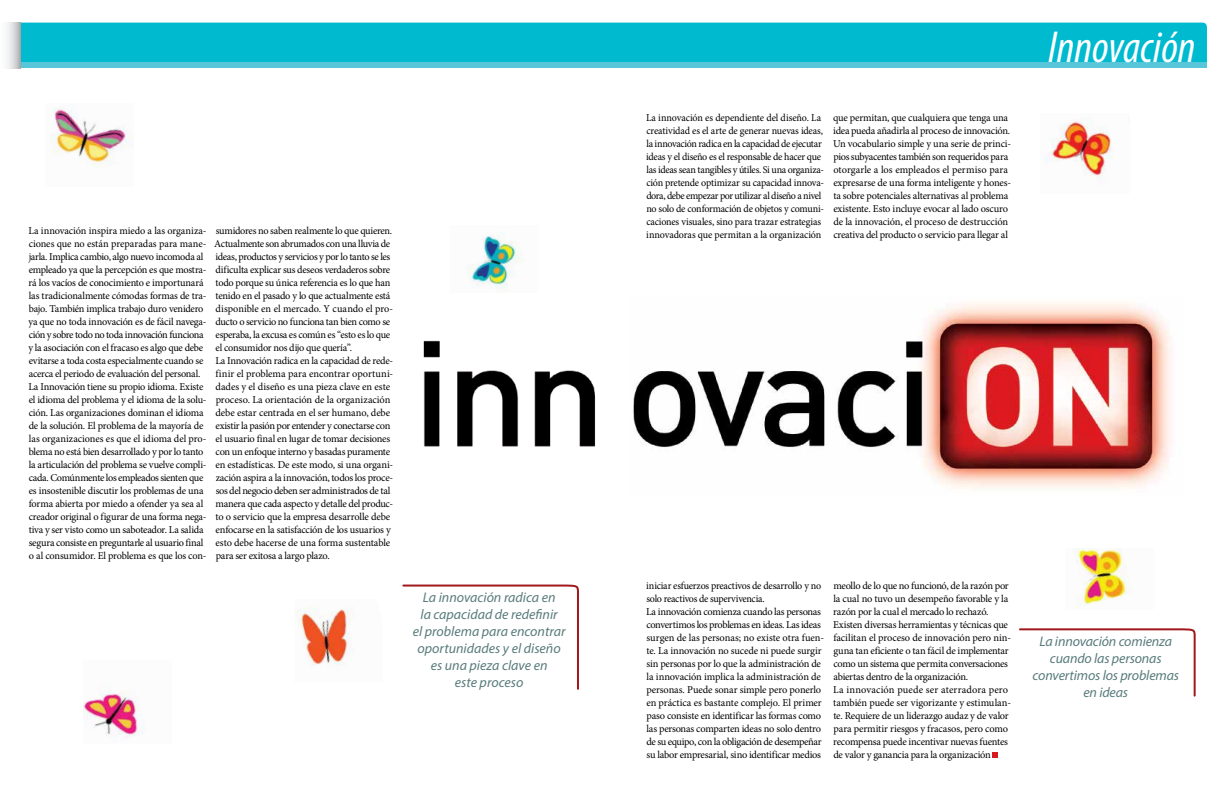
<style>
.page{position:relative;width:1224px;height:792px;background:#fff}
.page>*{position:absolute;margin:0;border:0;box-sizing:border-box;transform-origin:0 0}
.t1{font:italic condensed 45px "Myriad Pro";color:#fff}
.t2{font:italic 14px/17px "Myriad Pro";color:#597b7c;text-align:center}
.t3{font:10.5px/13px "Minion Pro";letter-spacing:-.02em;color:#000}
.t4{font:10.5px/13px "Minion Pro";letter-spacing:-.02em;color:#000;scale:.96 1}
</style>
<div class="page">
<img style="left:423px;top:340px;width:173px;height:107px">
<img style="left:467px;top:232px;width:57px;height:61px">
<div style="left:20px;top:23px;width:1187px;height:39px;background:#00bad0"></div>
<div style="left:20px;top:62px;width:1187px;height:6px;background:#56c6d8"></div>
<div style="left:0;top:23px;width:20px;height:45px;background:linear-gradient(to right,#fff,#c4c5c7)"></div>
<svg style="left:402px;top:584px;width:177px;height:106px"></svg>
<img style="left:1044px;top:117px;width:85px;height:66px">
<img style="left:83px;top:685px;width:61px;height:54px">
<img style="left:1074px;top:549px;width:56px;height:59px">
<img style="left:296px;top:605px;width:58px;height:66px">
<img style="left:50px;top:104px;width:80px;height:62px">
<svg style="left:1019px;top:628px;width:177px;height:69px"></svg>
<svg style="left:992px;top:752px;width:6px;height:6px"></svg>
<img style="left:633px;top:302px;width:537px;height:187px">
<p class="t3" style="left:28px;top:224px;width:180px">La innovación inspira miedo a las organiza&shy;ciones que no están preparadas para mane&shy;jarla. Implica cambio, algo nuevo incomoda al empleado ya que la percepción es que mostra&shy;rá los vacíos de conocimiento e importunará las tradicionalmente cómodas formas de tra&shy;bajo. También implica trabajo duro venidero ya que no toda innovación es de fácil navega&shy;ción y sobre todo no toda innovación funciona y la asociación con el fracaso es algo que debe evitarse a toda costa especialmente cuando se acerca el periodo de evaluación del personal.<br>La Innovación tiene su propio idioma. Existe el idioma del problema y el idioma de la solu&shy;ción. Las organizaciones dominan el idioma de la solución. El problema de la mayoría de las organizaciones es que el idioma del pro&shy;blema no está bien desarrollado y por lo tanto la articulación del problema se vuelve compli&shy;cada. Comúnmente los empleados sienten que es insostenible discutir los problemas de una forma abierta por miedo a ofender ya sea al creador original o figurar de una forma nega&shy;tiva y ser visto como un saboteador. La salida segura consiste en preguntarle al usuario final o al consumidor. El problema es que los con-</p>
<p class="t3" style="left:214px;top:224px;width:181px">sumidores no saben realmente lo que quieren.<br>Actualmente son abrumados con una lluvia de ideas, productos y servicios y por lo tanto se les dificulta explicar sus deseos verdaderos sobre todo porque su única referencia es lo que han tenido en el pasado y lo que actualmente está disponible en el mercado. Y cuando el pro&shy;ducto o servicio no funciona tan bien como se esperaba, la excusa es común es “esto es lo que el consumidor nos dijo que quería”.<br>La Innovación radica en la capacidad de rede&shy;finir el problema para encontrar oportuni&shy;dades y el diseño es una pieza clave en este proceso. La orientación de la organización debe estar centrada en el ser humano, debe existir la pasión por entender y conectarse con el usuario final en lugar de tomar decisiones con un enfoque interno y basadas puramente en estadísticas. De este modo, si una organi&shy;zación aspira a la innovación, todos los proce&shy;sos del negocio deben ser administrados de tal manera que cada aspecto y detalle del produc&shy;to o servicio que la empresa desarrolle debe enfocarse en la satisfacción de los usuarios y esto debe hacerse de una forma sustentable para ser exitosa a largo plazo.</p>
<h2 class="t2" style="left:413px;top:589px;width:154px">La innovación radica en<br>la capacidad de redefinir<br>el problema para encontrar oportunidades y el diseño es una pieza clave en<br>este proceso</h2>
<p class="t4" style="left:646px;top:111px;width:187px">La innovación es dependiente del diseño. La creatividad es el arte de generar nuevas ideas, la innovación radica en la capacidad de ejecutar ideas y el diseño es el responsable de hacer que las ideas sean tangibles y útiles. Si una organiza&shy;ción pretende optimizar su capacidad innova&shy;dora, debe empezar por utilizar al diseño a nivel no solo de conformación de objetos y comuni&shy;caciones visuales, sino para trazar estrategias innovadoras que permitan a la organización</p>
<p class="t3" style="left:833px;top:111px;width:180px">que permitan, que cualquiera que tenga una idea pueda añadirla al proceso de innovación.<br>Un vocabulario simple y una serie de princi&shy;pios subyacentes también son requeridos para otorgarle a los empleados el permiso para expresarse de una forma inteligente y hones&shy;ta sobre potenciales alternativas al problema existente. Esto incluye evocar al lado oscuro de la innovación, el proceso de destrucción creativa del producto o servicio para llegar al</p>
<h1 class="t1" style="left:1048px;top:20px;width:149px">Innovación</h1>
<p class="t4" style="left:646px;top:579px;width:187px">iniciar esfuerzos preactivos de desarrollo y no solo reactivos de supervivencia.<br>La innovación comienza cuando las personas convertimos los problemas en ideas. Las ideas surgen de las personas; no existe otra fuen&shy;te. La innovación no sucede ni puede surgir sin personas por lo que la administración de la innovación implica la administración de personas. Puede sonar simple pero ponerlo en práctica es bastante complejo. El primer paso consiste en identificar las formas como las personas comparten ideas no solo dentro de su equipo, con la obligación de desempeñar su labor empresarial, sino identificar medios</p>
<p class="t3" style="left:833px;top:579px;width:180px">meollo de lo que no funcionó, de la razón por la cual no tuvo un desempeño favorable y la razón por la cual el mercado lo rechazó.<br>Existen diversas herramientas y técnicas que facilitan el proceso de innovación pero nin&shy;guna tan eficiente o tan fácil de implementar como un sistema que permita conversaciones abiertas dentro de la organización.<br>La innovación puede ser aterradora pero también puede ser vigorizante y estimulan&shy;te. Requiere de un liderazgo audaz y de valor para permitir riesgos y fracasos, pero como recompensa puede incentivar nuevas fuentes de valor y ganancia para la organización</p>
<h2 class="t2" style="left:1033px;top:633px;width:148px">La innovación comienza cuando las personas convertimos los problemas en ideas</h2>
</div>
